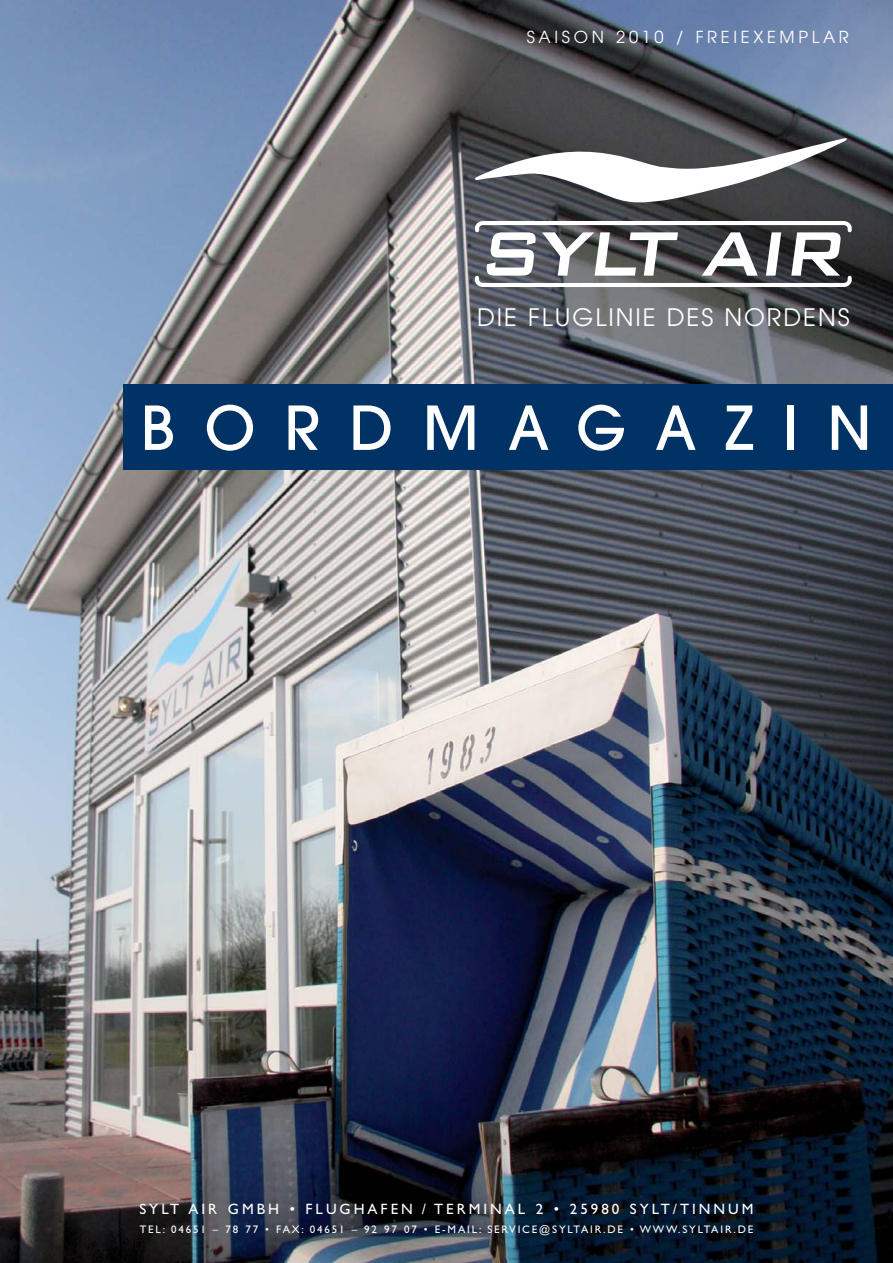
<style>
.page{position:relative;width:893px;height:1263px;background:#fff}
.page>*{position:absolute;margin:0;border:0;box-sizing:border-box;transform-origin:0 0}
.t1{font:500 60px "Avant Garde";letter-spacing:.49em;color:#fff}
.t2{font:24px "Avant Garde";letter-spacing:.08em;color:#fff}
.t3{font:16.5px "Avant Garde";letter-spacing:.22em;color:#fff}
.t4{font:15px "Gill Sans";letter-spacing:.2em;color:#fff}
.t5{font:10.95px "Gill Sans";letter-spacing:.17em;color:#fff}
</style>
<div class="page">
<img style="left:0;top:0;width:893px;height:1263px">
<div style="left:123px;top:385px;width:770px;height:85px;background:#003265"></div>
<svg style="left:475px;top:219px;width:377px;height:68px"></svg>
<svg style="left:475px;top:138px;width:376px;height:67px"></svg>
<h3 class="t3" style="left:527px;top:31px;width:324px">SAISON 2010 / FREIEXEMPLAR</h3>
<h2 class="t2" style="left:477px;top:308px;width:374px">DIE FLUGLINIE DES NORDENS</h2>
<h1 class="t1" style="left:140px;top:405px;width:733px">BORDMAGAZIN</h1>
<h3 class="t4" style="left:139px;top:1203px;width:616px">SYLT AIR GMBH • FLUGHAFEN / TERMINAL 2 • 25980 SYLT/TINNUM</h3>
<p class="t5" style="left:140px;top:1225px;width:615px">TEL: 04651 – 78 77 • FAX: 04651 – 92 97 07 • E-MAIL: SERVICE@SYLTAIR.DE • WWW.SYLTAIR.DE</p>
</div>
